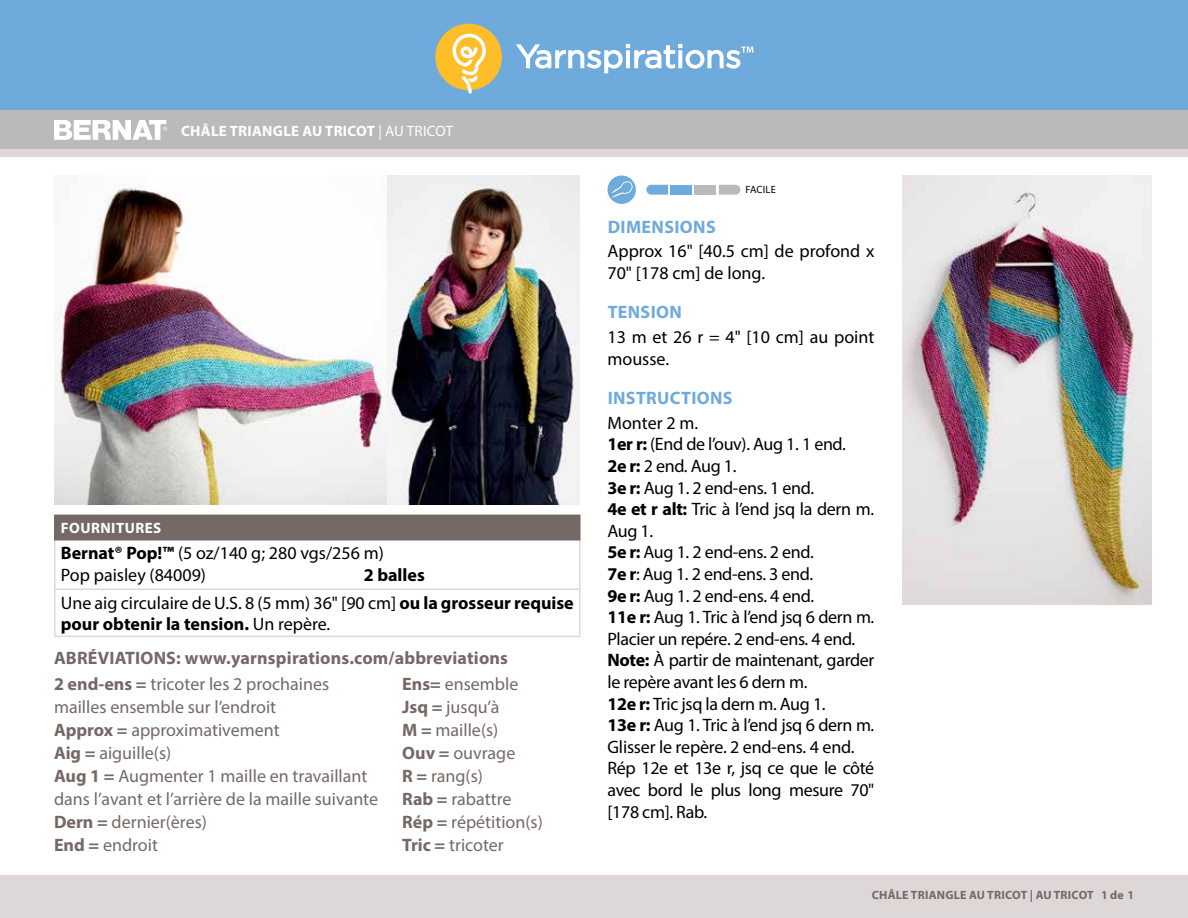
<style>
.page{position:relative;width:1188px;height:918px;background:#fff}
.page>*{position:absolute;margin:0;border:0;box-sizing:border-box;transform-origin:0 0}
.t1{font:18px/21.6px "Myriad Pro";letter-spacing:-.02em;color:#000}
.t2{font:18px/23.1px "Myriad Pro";color:#756966}
.t3{font:18px/21.6px "Myriad Pro";color:#000}
.t4{font:700 18px/33.8px "Myriad Pro";letter-spacing:.01em;color:#756966}
.t5{font:700 18px "Myriad Pro";letter-spacing:.02em;color:#6faadc}
.t6{font:700 15px "Myriad Pro";letter-spacing:.02em;color:#fff}
.t7{font:700 12px "Myriad Pro";letter-spacing:.02em;color:#756966}
.t8{font:10.5px "Myriad Pro";letter-spacing:.02em;color:#000}
.s1{font-weight:400}
.s2{font-weight:700}
.s3{color:#000}
.s4{font-weight:400;color:#000}
</style>
<div class="page">
<div style="left:0;top:875px;width:1188px;height:43px;background:#ddd8d7"></div>
<div style="left:0;top:149px;width:1188px;height:9px;background:#ddd8d7"></div>
<div style="left:0;top:0;width:1188px;height:111px;background:#6faadc"></div>
<div style="left:0;top:111px;width:1188px;height:38px;background:#bbbaba"></div>
<div style="left:435px;top:24px;width:67px;height:66px;background:#febe2a;border-radius:50%"></div>
<svg style="left:453px;top:34px;width:33px;height:60px"></svg>
<svg style="left:516px;top:43px;width:237px;height:31px"></svg>
<div style="left:55px;top:515px;width:525px;height:25px;background:#756966"></div>
<hr style="left:54px;top:541px;width:2px;height:48px;background:#ddd8d7">
<hr style="left:579px;top:541px;width:1px;height:48px;background:#ddd8d7">
<hr style="left:54px;top:589px;width:526px;height:1px;background:#ddd8d7">
<hr style="left:54px;top:590px;width:2px;height:46px;background:#ddd8d7">
<hr style="left:579px;top:590px;width:1px;height:46px;background:#ddd8d7">
<hr style="left:54px;top:636px;width:526px;height:1px;background:#ddd8d7">
<hr style="left:54px;top:515px;width:526px;height:1px;background:#756966">
<hr style="left:54px;top:516px;width:2px;height:23px;background:#756966">
<hr style="left:54px;top:539px;width:526px;height:2px;background:#756966">
<img style="left:54px;top:176px;width:525px;height:329px">
<svg style="left:54px;top:120px;width:113px;height:20px"></svg>
<svg style="left:646px;top:185px;width:22px;height:10px"></svg>
<div style="left:670px;top:185px;width:22px;height:10px;background:#6faadc"></div>
<div style="left:695px;top:185px;width:21px;height:10px;background:#bbbaba"></div>
<svg style="left:719px;top:185px;width:21px;height:10px"></svg>
<div style="left:608px;top:176px;width:28px;height:28px;background:#6faadc;border-radius:50%"></div>
<svg style="left:607px;top:181px;width:26px;height:19px"></svg>
<img style="left:902px;top:176px;width:250px;height:429px">
<p class="t6" style="left:181px;top:121px;width:274px">CHÂLE TRIANGLE AU TRICOT <span class="s1">| AU TRICOT</span></p>
<p class="t6" style="left:61px;top:518px;width:102px">FOURNITURES</p>
<p class="t3" style="left:61px;top:542px;width:325px"><span class="s2">Bernat® Pop!™</span> (5 oz/140 g; 280 vgs/256 m)<br>Pop paisley (84009)</p>
<p class="t3" style="left:61px;top:561px;width:515px;line-height:27.9px;text-indent:303px"><span class="s2">2 balles<br></span>Une aig circulaire de U.S. 8 (5 mm) 36" [90 cm] <span class="s2">ou la grosseur requise</span></p>
<p class="t4" style="left:54px;top:607px;width:456px;text-indent:7px"><span class="s3">pour obtenir la tension.</span> <span class="s4">Un repère.<br></span>ABRÉVIATIONS: www.yarnspirations.com/abbreviations</p>
<p class="t2" style="left:54px;top:672px;width:326px"><span class="s2">2 end-ens =</span> tricoter les 2 prochaines mailles ensemble sur l’endroit<br><span class="s2">Approx =</span> approximativement<br><span class="s2">Aig =</span> aiguille(s)<br><span class="s2">Aug 1 =</span> Augmenter 1 maille en travaillant dans l’avant et l’arrière de la maille suivante<br><span class="s2">Dern =</span> dernier(ères)<br><span class="s2">End =</span> endroit</p>
<p class="t2" style="left:402px;top:672px;width:142px"><span class="s2">Ens=</span> ensemble<br><span class="s2">Jsq =</span> jusqu’à<br><span class="s2">M =</span> maille(s)<br><span class="s2">Ouv =</span> ouvrage<br><span class="s2">R =</span> rang(s)<br><span class="s2">Rab =</span> rabattre<br><span class="s2">Rép =</span> répétition(s)<br><span class="s2">Tric =</span> tricoter</p>
<p class="t8" style="left:746px;top:183px;width:32px">FACILE</p>
<p class="t5" style="left:608px;top:215px;width:110px">DIMENSIONS</p>
<p class="t3" style="left:608px;top:240px;width:268px">Approx 16" [40.5 cm] de profond x<br>70" [178 cm] de long.</p>
<p class="t5" style="left:608px;top:301px;width:76px">TENSION</p>
<p class="t3" style="left:608px;top:326px;width:268px">13 m et 26 r = 4" [10 cm] au point mousse.</p>
<p class="t5" style="left:608px;top:386px;width:126px">INSTRUCTIONS</p>
<p class="t1" style="left:608px;top:412px;width:268px">Monter 2 m.<br><span class="s2">1er r:</span> (End de l’ouv). Aug 1. 1 end.<br><span class="s2">2e r:</span> 2 end. Aug 1.<br><span class="s2">3e r:</span> Aug 1. 2 end-ens. 1 end.<br><span class="s2">4e et r alt:</span> Tric à l’end jsq la dern m.<br>Aug 1.<br><span class="s2">5e r:</span> Aug 1. 2 end-ens. 2 end.<br><span class="s2">7e r</span>: Aug 1. 2 end-ens. 3 end.<br><span class="s2">9e r:</span> Aug 1. 2 end-ens. 4 end.<br><span class="s2">11e r:</span> Aug 1. Tric à l’end jsq 6 dern m.<br>Placier un repére. 2 end-ens. 4 end.<br><span class="s2">Note:</span> À partir de maintenant, garder le repère avant les 6 dern m.<br><span class="s2">12e r:</span> Tric jsq la dern m. Aug 1.<br><span class="s2">13e r:</span> Aug 1. Tric à l’end jsq 6 dern m.<br>Glisser le repère. 2 end-ens. 4 end.<br>Rép 12e et 13e r, jsq ce que le côté avec bord le plus long mesure 70" [178 cm]. Rab.</p>
<p class="t7" style="left:872px;top:887px;width:264px">CHÂLE TRIANGLE AU TRICOT | AU TRICOT 1 de 1</p>
</div>
